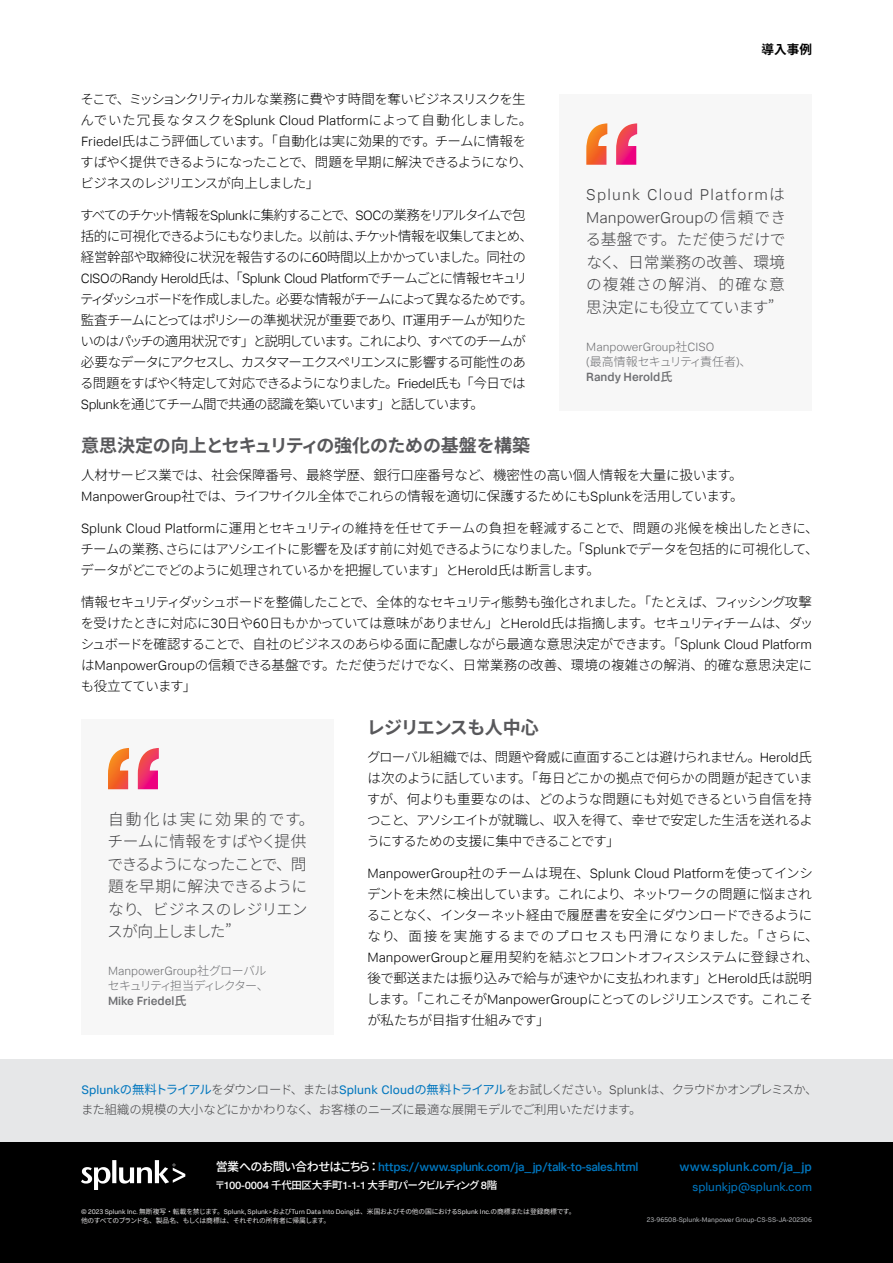
<style>
.page{position:relative;width:893px;height:1263px;background:#fff}
.page>*{position:absolute;margin:0;border:0;box-sizing:border-box;transform-origin:0 0}
.t1{font:700 18px "Source Han Sans JP";letter-spacing:-.02em;color:#58585b}
.t2{font:300 15.75px/22.5px "Source Han Sans JP";letter-spacing:-.015em;color:#404042;text-align:justify}
.t3{font:300 15.75px/22.5px "Splunk Data Sans Pro";letter-spacing:.075em;color:#404042}
.t4{font:300 13.5px/21px "Source Han Sans JP";letter-spacing:-.055em;color:#000;text-align:justify}
.t5{font:300 13.5px/21px "Source Han Sans JP";letter-spacing:-.095em;color:#000}
.t6{font:300 13.5px/21px "Source Han Sans JP";letter-spacing:-.03em;color:#000}
.t7{font:300 13.5px/21px "Source Han Sans JP";letter-spacing:-.025em;color:#000}
.t8{font:300 13.5px "Splunk Data Sans Pro";letter-spacing:-.03em;color:#000}
.t9{font:300 13.5px "Splunk Data Sans Pro";color:#000}
.t10{font:700 12.6px "Source Han Sans JP";color:#000}
.t11{font:300 12.3px/19.5px "Source Han Sans JP";letter-spacing:-.045em;color:#404042}
.t12{font:500 12.3px "Splunk Data Sans Pro";color:#0076be}
.t13{font:500 12px "Splunk Data Sans Pro";letter-spacing:-.03em;color:#0076be}
.t14{font:300 12px "Splunk Data Sans Pro";color:#6d6e71}
.t15{font:500 12px "Splunk Data Sans Pro";color:#6d6e71}
.t16{font:12px "Splunk Data Sans Pro";color:#0076be}
.t17{font:300 12px "Source Han Sans JP";letter-spacing:-.04em;color:#6d6e71}
.t18{font:300 12px "Source Han Sans JP";letter-spacing:-.145em;color:#6d6e71}
.t19{font:500 10.5px "Source Han Sans JP";letter-spacing:-.055em;color:#fff}
.t20{font:6.75px "Splunk Data Sans Pro";color:#e3e2e3}
.t21{font:6.75px "Splunk Data Sans Pro";color:#afb1b4}
.t22{font:6.75px "Source Han Sans JP";letter-spacing:-.055em;color:#e3e2e3}
.s1{font-family:"Splunk Data Sans Pro"}
.s2{font-family:"Source Han Sans JP"}
.s3{font-family:"Splunk Data Sans Pro";font-weight:400;color:#0076be}
.s4{font-weight:400;color:#0076be}
.s5{font-family:"Source Han Sans JP";color:#fff}
</style>
<div class="page">
<div style="left:0;top:1141px;width:893px;height:122px;background:#000"></div>
<svg style="left:81px;top:1160px;width:104px;height:29px"></svg>
<div style="left:559px;top:95px;width:253px;height:316px;background:#f7f7f7"></div>
<svg style="left:586px;top:123px;width:51px;height:42px"></svg>
<div style="left:81px;top:719px;width:253px;height:315px;background:#f7f7f7"></div>
<svg style="left:108px;top:748px;width:51px;height:41px"></svg>
<div style="left:0;top:1059px;width:893px;height:82px;background:#e6e7e8"></div>
<p class="t10" style="left:762px;top:42px;width:52px">導入事例</p>
<p class="t4" style="left:80px;top:89px;width:454px;text-align:left">そこで、ミッションクリティカルな業務に費やす時間を奪いビジネスリスクを生んでいた冗長なタスクを<span class="s1">Splunk Cloud Platform</span>によって自動化しました。<span class="s1">Friedel</span>氏はこう評価しています。「自動化は実に効果的です。チームに情報をすばやく提供できるようになったことで、問題を早期に解決できるようになり、ビジネスのレジリエンスが向上しました」</p>
<p class="t5" style="left:80px;top:205px;width:454px">すべてのチケット情報を<span class="s1">Splunk</span>に集約することで、<span class="s1">SOC</span>の業務をリアルタイムで包括的に可視化できるようにもなりました。以前は、チケット情報を収集してまとめ、経営幹部や取締役に状況を報告するのに<span class="s1">60</span>時間以上かかっていました。同社の</p>
<p class="t8" style="left:81px;top:271px;width:448px">CISO<span class="s2">の</span>Randy Herold<span class="s2">氏は、「</span>Splunk Cloud Platform<span class="s2">でチームごとに情報セキュリ</span></p>
<p class="t5" style="left:80px;top:289px;width:455px">ティダッシュボードを作成しました。必要な情報がチームによって異なるためです。監査チームにとってはポリシーの準拠状況が重要であり、<span class="s1">IT</span>運用チームが知りたいのはパッチの適用状況です」と説明しています。これにより、すべてのチームが必要なデータにアクセスし、カスタマーエクスペリエンスに影響する可能性のある問題をすばやく特定して対応できるようになりました。<span class="s1">Friedel</span>氏も「今日では<span class="s1">Splunk</span>を通じてチーム間で共通の認識を築いています」と話しています。</p>
<h1 class="t1" style="left:81px;top:435px;width:451px">意思決定の向上とセキュリティの強化のための基盤を構築</h1>
<p class="t7" style="left:81px;top:465px;width:664px">人材サービス業では、社会保障番号、最終学歴、銀行口座番号など、機密性の高い個人情報を大量に扱います。<br><span class="s1">ManpowerGroup</span>社では、ライフサイクル全体でこれらの情報を適切に保護するためにも<span class="s1">Splunk</span>を活用しています。</p>
<p class="t4" style="left:81px;top:518px;width:740px"><span class="s1">Splunk Cloud Platform</span>に運用とセキュリティの維持を任せてチームの負担を軽減することで、問題の兆候を検出したときに、チームの業務、さらにはアソシエイトに影響を及ぼす前に対処できるようになりました。「<span class="s1">Splunk</span>でデータを包括的に可視化して、データがどこでどのように処理されているかを把握しています」と<span class="s1">Herold</span>氏は断言します。</p>
<p class="t4" style="left:81px;top:592px;width:734px">情報セキュリティダッシュボードを整備したことで、全体的なセキュリティ態勢も強化されました。「たとえば、フィッシング攻撃を受けたときに対応に<span class="s1">30</span>日や<span class="s1">60</span>日もかかっていては意味がありません」と<span class="s1">Herold</span>氏は指摘します。セキュリティチームは、ダッシュボードを確認することで、自社のビジネスのあらゆる面に配慮しながら最適な意思決定ができます。「<span class="s1">Splunk Cloud Platform</span>は<span class="s1">ManpowerGroup</span>の信頼できる基盤です。ただ使うだけでなく、日常業務の改善、環境の複雑さの解消、的確な意思決定にも役立てています」</p>
<h1 class="t1" style="left:367px;top:717px;width:174px">レジリエンスも人中心</h1>
<p class="t4" style="left:366px;top:747px;width:448px">グローバル組織では、問題や脅威に直面することは避けられません。<span class="s1">Herold</span>氏は次のように話しています。「毎日どこかの拠点で何らかの問題が起きていますが、何よりも重要なのは、どのような問題にも対処できるという自信を持つこと、アソシエイトが就職し、収入を得て、幸せで安定した生活を送れるようにするための支援に集中できることです」</p>
<p class="t9" style="left:367px;top:866px;width:447px">ManpowerGroup<span class="s2">社のチームは現在、</span>Splunk Cloud Platform<span class="s2">を使ってインシ</span></p>
<p class="t6" style="left:366px;top:884px;width:454px">デントを未然に検出しています。これにより、ネットワークの問題に悩まされることなく、インターネット経由で履歴書を安全にダウンロードできるようになり、面接を実施するまでのプロセスも円滑になりました。「さらに、<span class="s1">ManpowerGroup</span>と雇用契約を結ぶとフロントオフィスシステムに登録され、後で郵送または振り込みで給与が速やかに支払われます」と<span class="s1">Herold</span>氏は説明します。「これこそが<span class="s1">ManpowerGroup</span>にとってのレジリエンスです。これこそが私たちが目指す仕組みです」</p>
<p class="t3" style="left:586px;top:183px;width:201px">Splunk Cloud Platform<span class="s2">は<br></span>ManpowerGroup<span class="s2">の信頼でき</span></p>
<p class="t2" style="left:586px;top:229px;width:202px">る基盤です。ただ使うだけでなく、日常業務の改善、環境の複雑さの解消、的確な意思決定にも役立てています”</p>
<p class="t14" style="left:586px;top:340px;width:130px">ManpowerGroup<span class="s2">社</span>CISO</p>
<p class="t17" style="left:586px;top:355px;width:167px"><span class="s1">(</span>最高情報セキュリティ責任者<span class="s1">)</span>、</p>
<p class="t15" style="left:586px;top:369px;width:88px">Randy Herold<span class="s2">氏</span></p>
<p class="t2" style="left:107px;top:808px;width:209px;text-align:left">自動化は実に効果的です。チームに情報をすばやく提供できるようになったことで、問題を早期に解決できるようになり、ビジネスのレジリエンスが向上しました”</p>
<p class="t14" style="left:108px;top:964px;width:160px">ManpowerGroup<span class="s2">社グローバル</span></p>
<p class="t18" style="left:108px;top:979px;width:162px">セキュリティ担当ディレクター、</p>
<p class="t15" style="left:108px;top:994px;width:80px">Mike Friedel<span class="s2">氏</span></p>
<p class="t11" style="left:81px;top:1080px;width:738px"><span class="s3">Splunk</span><span class="s4">の無料トライアル</span>をダウンロード、または<span class="s3">Splunk Cloud</span><span class="s4">の無料トライアル</span>をお試しください。<span class="s1">Splunk</span>は、クラウドかオンプレミスか、また組織の規模の大小などにかかわりなく、お客様のニーズに最適な展開モデルでご利用いただけます。</p>
<p class="t13" style="left:216px;top:1159px;width:424px"><span class="s5">営業へのお問い合わせはこちら：</span>https://www.splunk.com/ja_jp/talk-to-sales.html</p>
<p class="t19" style="left:215px;top:1179px;width:284px">〒<span class="s1">100-0004</span> 千代田区大手町<span class="s1">1-1-1</span> 大手町パークビルディング <span class="s1">8</span>階</p>
<p class="t20" style="left:81px;top:1207px;width:496px">© 2023 Splunk Inc. <span class="s2">無断複写・転載を禁じます。</span>Splunk, Splunk&gt;<span class="s2">および</span>Turn Data Into Doing<span class="s2">は、米国およびその他の国における</span>Splunk Inc.<span class="s2">の商標または登録商標です。</span></p>
<p class="t22" style="left:81px;top:1216px;width:251px">他のすべてのブランド名、製品名、もしくは商標は、それぞれの所有者に帰属します。</p>
<p class="t12" style="left:680px;top:1159px;width:134px">www.splunk.com/ja_jp</p>
<p class="t16" style="left:693px;top:1179px;width:121px">splunkjp@splunk.com</p>
<p class="t21" style="left:647px;top:1216px;width:167px">23-96508-Splunk-Manpower Group-CS-SS-JA-202306</p>
</div>
